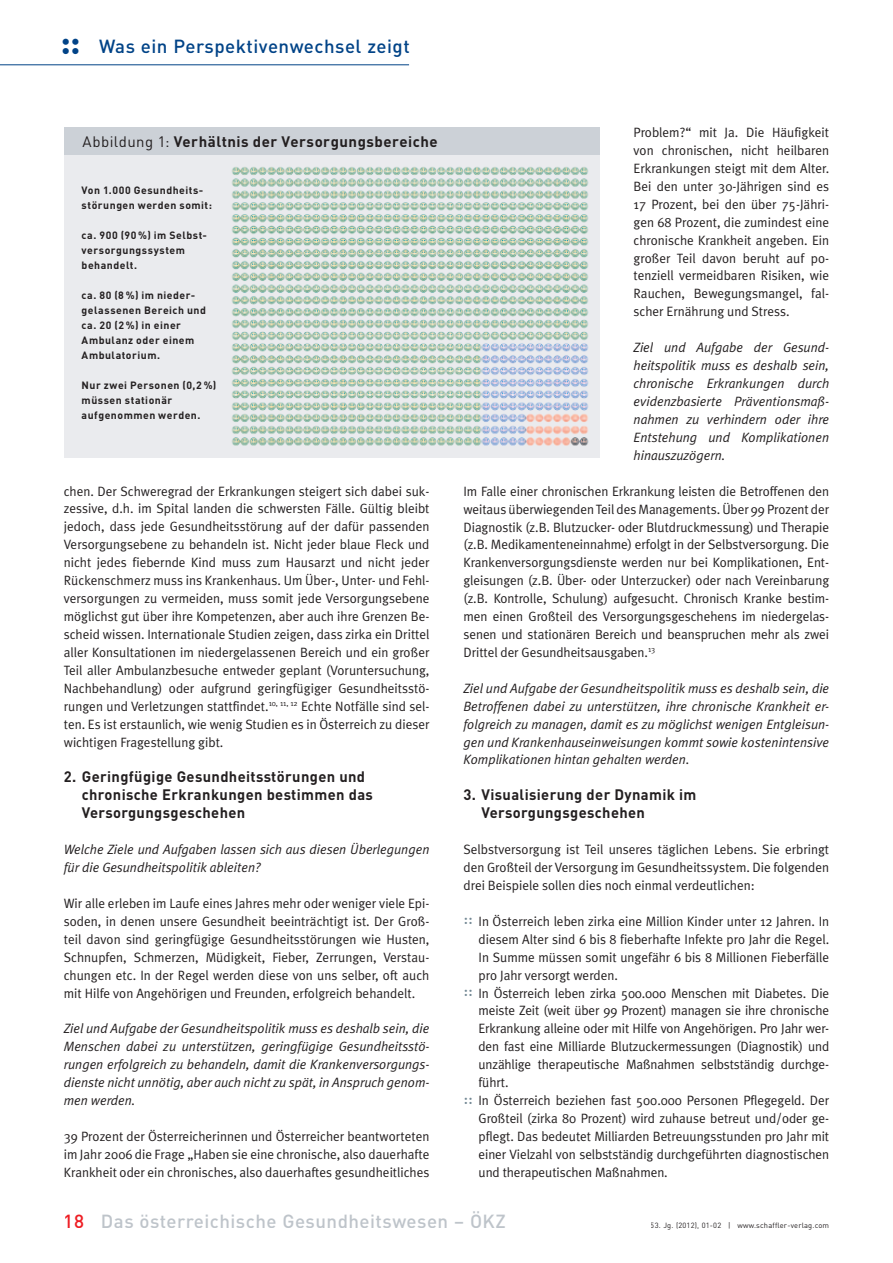
<style>
.page{position:relative;width:893px;height:1263px;background:#fff}
.page>*{position:absolute;margin:0;border:0;box-sizing:border-box;transform-origin:0 0}
.t1{font:500 18.75px "DIN";letter-spacing:.025em;color:#bec4ca}
.t2{font:500 18.75px "DIN";letter-spacing:.025em;color:#014387}
.t3{font:700 15px/17.9px "DIN";letter-spacing:.025em;color:#231f20}
.t4{font:13.5px/18px "Meta Plus Normal";letter-spacing:-.005em;color:#231f20;text-align:justify}
.t5{font:italic 13.5px/18px "Meta Plus Normal";color:#231f20;text-align:justify}
.t6{font:700 10.5px/15px "DIN";letter-spacing:.045em;color:#231f20}
.t7{font:7.5px "DIN";letter-spacing:.025em;color:#231f20}
.s1{font-family:"DIN Bold Alternate";font-weight:400;font-size:35.1px}
.s2{font-weight:400}
.s3{font-family:"DIN Medium Alternate";font-size:15px;color:#728793}
.s4{color:#ee1d23}
</style>
<div class="page">
<div style="left:64px;top:151px;width:536px;height:307px;background:#eaebee"></div>
<div style="left:64px;top:128px;width:536px;height:27px;background:#ccd1d7"></div>
<img style="left:231px;top:167px;width:358px;height:279px">
<hr style="left:0;top:64px;width:409px;height:1px;background:#014387">
<h1 class="t2" style="left:60px;top:35px;width:351px"><span class="s1">::</span> Was ein Perspektivenwechsel zeigt</h1>
<p class="t3" style="left:82px;top:132px;width:357px"><span class="s2">Abbildung 1:</span> Verhältnis der Versorgungsbereiche</p>
<p class="t6" style="left:82px;top:183px;width:132px">Von 1.000 Gesundheits&shy;störungen werden somit:</p>
<p class="t6" style="left:82px;top:228px;width:127px">ca. 900 (90 %) im Selbst&shy;versorgungssystem behandelt.</p>
<p class="t6" style="left:82px;top:288px;width:126px">ca. 80 (8 %) im nieder&shy;gelassenen Bereich und ca. 20 (2 %) in einer<br>Ambulanz oder einem<br>Ambulatorium.</p>
<p class="t6" style="left:82px;top:378px;width:136px">Nur zwei Personen (0,2 %) müssen stationär aufgenommen werden.</p>
<p class="t4" style="left:64px;top:482px;width:367px">chen. Der Schweregrad der Erkrankungen steigert sich dabei suk&shy;zessive, d.h. im Spital landen die schwersten Fälle. Gültig bleibt jedoch, dass jede Gesundheitsstörung auf der dafür passenden Versorgungsebene zu behandeln ist. Nicht jeder blaue Fleck und nicht jedes fiebernde Kind muss zum Hausarzt und nicht jeder Rückenschmerz muss ins Krankenhaus. Um Über-, Unter- und Fehl&shy;versorgungen zu vermeiden, muss somit jede Versorgungsebene möglichst gut über ihre Kompetenzen, aber auch ihre Grenzen Be&shy;scheid wissen. Internationale Studien zeigen, dass zirka ein Drittel aller Konsultationen im niedergelassenen Bereich und ein großer Teil aller Ambulanzbesuche entweder geplant (Voruntersuchung, Nachbehandlung) oder aufgrund geringfügiger Gesundheitsstö&shy;rungen und Verletzungen stattfindet.<sup>10,</sup> <sup>11,</sup> <sup>12</sup> Echte Notfälle sind sel&shy;ten. Es ist erstaunlich, wie wenig Studien es in Österreich zu dieser wichtigen Fragestellung gibt.</p>
<p class="t3" style="left:82px;top:767px;width:293px;text-indent:-18px">2. Geringfügige Gesundheitsstörungen und chronische Erkrankungen bestimmen das<br>Versorgungsgeschehen</p>
<p class="t5" style="left:64px;top:840px;width:367px">Welche Ziele und Aufgaben lassen sich aus diesen Überlegungen für die Gesundheitspolitik ableiten?</p>
<p class="t4" style="left:64px;top:894px;width:367px">Wir alle erleben im Laufe eines Jahres mehr oder weniger viele Epi&shy;soden, in denen unsere Gesundheit beeinträchtigt ist. Der Groß&shy;teil davon sind geringfügige Gesundheitsstörungen wie Husten, Schnupfen, Schmerzen, Müdigkeit, Fieber, Zerrungen, Verstau&shy;chungen etc. In der Regel werden diese von uns selber, oft auch mit Hilfe von Angehörigen und Freunden, erfolgreich behandelt.</p>
<p class="t5" style="left:64px;top:1019px;width:367px">Ziel und Aufgabe der Gesundheitspolitik muss es deshalb sein, die Menschen dabei zu unterstützen, geringfügige Gesundheitsstö&shy;rungen erfolgreich zu behandeln, damit die Krankenversorgungs&shy;dienste nicht unnötig, aber auch nicht zu spät, in Anspruch genom&shy;men werden.</p>
<p class="t4" style="left:64px;top:1127px;width:367px">39 Prozent der Österreicherinnen und Österreicher beantworteten im Jahr 2006 die Frage „Haben sie eine chronische, also dauerhafte Krankheit oder ein chronisches, also dauerhaftes gesundheitliches</p>
<p class="t4" style="left:634px;top:123px;width:197px">Problem?“ mit Ja. Die Häufigkeit von chronischen, nicht heilbaren Erkrankungen steigt mit dem Alter.<br>Bei den unter 30-Jährigen sind es 17 Prozent, bei den über 75-Jähri&shy;gen 68 Prozent, die zumindest eine chronische Krankheit angeben. Ein großer Teil davon beruht auf po&shy;tenziell vermeidbaren Risiken, wie Rauchen, Bewegungsmangel, fal&shy;scher Ernährung und Stress.</p>
<p class="t5" style="left:634px;top:338px;width:197px">Ziel und Aufgabe der Gesund&shy;heitspolitik muss es deshalb sein, chronische Erkrankungen durch evidenzbasierte Präventionsmaß&shy;nahmen zu verhindern oder ihre Entstehung und Komplikationen hinauszuzögern.</p>
<p class="t4" style="left:463px;top:482px;width:367px">Im Falle einer chronischen Erkrankung leisten die Betroffenen den weitaus überwiegenden Teil des Managements. Über 99 Prozent der Diagnostik (z.B. Blutzucker- oder Blutdruckmessung) und Therapie (z.B. Medikamenteneinnahme) erfolgt in der Selbstversorgung. Die Krankenversorgungsdienste werden nur bei Komplikationen, Ent&shy;gleisungen (z.B. Über- oder Unterzucker) oder nach Vereinbarung (z.B. Kontrolle, Schulung) aufgesucht. Chronisch Kranke bestim&shy;men einen Großteil des Versorgungsgeschehens im niedergelas&shy;senen und stationären Bereich und beanspruchen mehr als zwei Drittel der Gesundheitsausgaben.<sup>13</sup></p>
<p class="t5" style="left:463px;top:679px;width:367px">Ziel und Aufgabe der Gesundheitspolitik muss es deshalb sein, die Betroffenen dabei zu unterstützen, ihre chronische Krankheit er&shy;folgreich zu managen, damit es zu möglichst wenigen Entgleisun&shy;gen und Krankenhauseinweisungen kommt sowie kostenintensive Komplikationen hintan gehalten werden.</p>
<p class="t3" style="left:481px;top:785px;width:216px;text-indent:-18px">3. Visualisierung der Dynamik im<br>Versorgungsgeschehen</p>
<p class="t4" style="left:463px;top:840px;width:367px">Selbstversorgung ist Teil unseres täglichen Lebens. Sie erbringt den Großteil der Versorgung im Gesundheitssystem. Die folgenden drei Beispiele sollen dies noch einmal verdeutlichen:</p>
<p class="t4" style="left:463px;top:912px;width:367px"><span class="s3">::</span> In Österreich leben zirka eine Million Kinder unter 12 Jahren. In</p>
<p class="t4" style="left:478px;top:930px;width:352px">diesem Alter sind 6 bis 8 fieberhafte Infekte pro Jahr die Regel.</p>
<p class="t4" style="left:478px;top:948px;width:352px">In Summe müssen somit ungefähr 6 bis 8 Millionen Fieberfälle</p>
<p class="t4" style="left:478px;top:966px;width:141px">pro Jahr versorgt werden.</p>
<p class="t4" style="left:463px;top:984px;width:367px"><span class="s3">::</span> In Österreich leben zirka 500.000 Menschen mit Diabetes. Die</p>
<p class="t4" style="left:478px;top:1001px;width:352px">meiste Zeit (weit über 99 Prozent) managen sie ihre chronische</p>
<p class="t4" style="left:478px;top:1019px;width:352px">Erkrankung alleine oder mit Hilfe von Angehörigen. Pro Jahr wer-</p>
<p class="t4" style="left:478px;top:1037px;width:352px">den fast eine Milliarde Blutzuckermessungen (Diagnostik) und</p>
<p class="t4" style="left:478px;top:1055px;width:352px">unzählige therapeutische Maßnahmen selbstständig durchge-</p>
<p class="t4" style="left:478px;top:1073px;width:32px">führt.</p>
<p class="t4" style="left:463px;top:1091px;width:367px"><span class="s3">::</span> In Österreich beziehen fast 500.000 Personen Pflegegeld. Der</p>
<p class="t4" style="left:478px;top:1109px;width:352px">Großteil (zirka 80 Prozent) wird zuhause betreut und/oder ge-</p>
<p class="t4" style="left:478px;top:1127px;width:352px">pflegt. Das bedeutet Milliarden Betreuungsstunden pro Jahr mit</p>
<p class="t4" style="left:478px;top:1145px;width:352px">einer Vielzahl von selbstständig durchgeführten diagnostischen</p>
<p class="t4" style="left:478px;top:1163px;width:191px">und therapeutischen Maßnahmen.</p>
<h1 class="t1" style="left:64px;top:1209px;width:443px"><span class="s4">18</span> Das österreichische Gesundheitswesen – ÖKZ</h1>
<p class="t7" style="left:651px;top:1220px;width:180px">53. Jg. (2012), 01-02 | www.schaffler-verlag.com</p>
</div>
